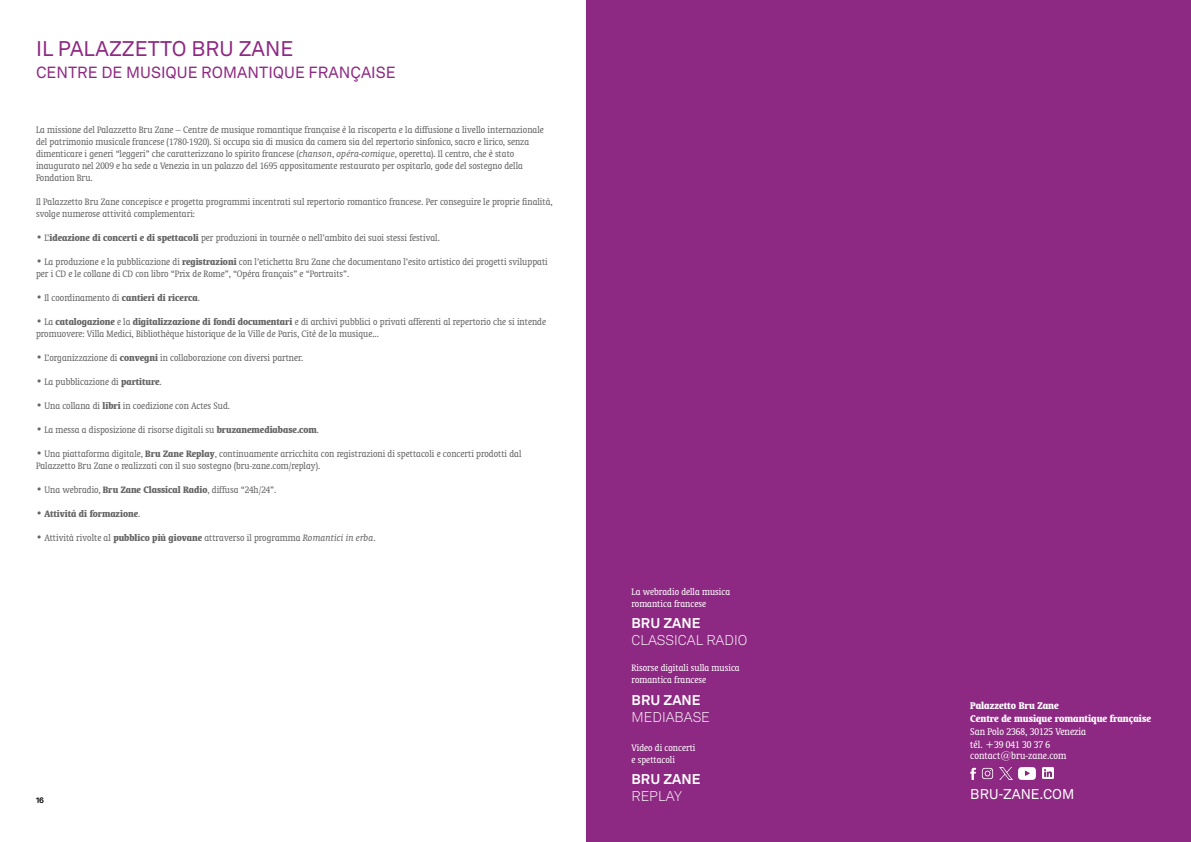
<style>
.page{position:relative;width:1191px;height:842px;background:#fff}
.page>*{position:absolute;margin:0;border:0;box-sizing:border-box;transform-origin:0 0}
.t1{font:21px "Akkurat LL";color:#8e2983}
.t2{font:16px "Akkurat LL";color:#8e2983}
.t3{font:300 14px "Akkurat LL";color:#fff}
.t4{font:700 14px "Akkurat LL";color:#fff}
.t5{font:14px "Akkurat LL";color:#fff}
.t6{font:condensed 11px/13.2px "Oranda BT";color:#fff}
.t7{font:700 condensed 11px/13.2px "Oranda BT";color:#fff}
.t8{font:condensed 10.5px/12px "Oranda BT";color:#656565}
.t9{font:condensed 10.5px/11.5px "Oranda BT";color:#fff}
.t10{font:700 condensed 10.5px "Oranda BT";color:#656565}
.t11{font:700 8px "Akkurat LL";color:#000}
.s1{font-style:italic;font-stretch:normal}
.s2{font-weight:700}
.s3{font-weight:400}
</style>
<div class="page">
<div style="left:587px;top:0;width:604px;height:842px;background:#8e2983"></div>
<svg style="left:970px;top:767px;width:23px;height:13px"></svg>
<svg style="left:1042px;top:767px;width:11px;height:11px"></svg>
<img style="left:1018px;top:767px;width:17px;height:12px">
<svg style="left:1000px;top:768px;width:12px;height:11px"></svg>
<h1 class="t1" style="left:36px;top:33px;width:259px">IL PALAZZETTO BRU ZANE</h1>
<h2 class="t2" style="left:36px;top:61px;width:361px">CENTRE DE MUSIQUE ROMANTIQUE FRANÇAISE</h2>
<p class="t8" style="left:36px;top:124px;width:509px">La missione del Palazzetto Bru Zane – Centre de musique romantique française è la riscoperta e la diffusione a livello internazionale del patrimonio musicale francese (1780-1920). Si occupa sia di musica da camera sia del repertorio sinfonico, sacro e lirico, senza dimenticare i generi “leggeri” che caratterizzano lo spirito francese (<span class="s1">chanson</span>, <span class="s1">opéra-comique</span>, operetta). Il centro, che è stato inaugurato nel 2009 e ha sede a Venezia in un palazzo del 1695 appositamente restaurato per ospitarlo, gode del sostegno della Fondation Bru.</p>
<p class="t8" style="left:36px;top:196px;width:518px">Il Palazzetto Bru Zane concepisce e progetta programmi incentrati sul repertorio romantico francese. Per conseguire le proprie finalità, svolge numerose attività complementari:</p>
<p class="t8" style="left:36px;top:232px;width:405px">• L’<span class="s2">ideazione di concerti e di spettacoli</span> per produzioni in tournée o nell’ambito dei suoi stessi festival.</p>
<p class="t8" style="left:36px;top:256px;width:513px">• La produzione e la pubblicazione di <span class="s2">registrazioni</span> con l’etichetta Bru Zane che documentano l’esito artistico dei progetti sviluppati per i CD e le collane di CD con libro “Prix de Rome”, “Opéra français” e “Portraits”.</p>
<p class="t8" style="left:36px;top:292px;width:165px">• Il coordinamento di <span class="s2">cantieri di ricerca</span>.</p>
<p class="t8" style="left:36px;top:316px;width:511px">• La <span class="s2">catalogazione</span> e la <span class="s2">digitalizzazione di fondi documentari</span> e di archivi pubblici o privati afferenti al repertorio che si intende promuovere: Villa Medici, Bibliothèque historique de la Ville de Paris, Cité de la musique...</p>
<p class="t8" style="left:36px;top:352px;width:269px">• L’organizzazione di <span class="s2">convegni</span> in collaborazione con diversi partner.</p>
<p class="t8" style="left:36px;top:376px;width:127px">• La pubblicazione di <span class="s2">partiture</span>.</p>
<p class="t8" style="left:36px;top:400px;width:195px">• Una collana di <span class="s2">libri</span> in coedizione con Actes Sud.</p>
<p class="t8" style="left:36px;top:424px;width:285px">• La messa a disposizione di risorse digitali su <span class="s2">bruzanemediabase.com</span>.</p>
<p class="t8" style="left:36px;top:448px;width:487px">• Una piattaforma digitale, <span class="s2">Bru Zane Replay</span>, continuamente arricchita con registrazioni di spettacoli e concerti prodotti dal<br>Palazzetto Bru Zane o realizzati con il suo sostegno (bru-zane.com/replay).</p>
<p class="t8" style="left:36px;top:484px;width:242px">• Una webradio, <span class="s2">Bru Zane Classical Radio</span>, diffusa “24h/24”.</p>
<p class="t10" style="left:36px;top:508px;width:106px"><span class="s3">•</span> Attività di formazione<span class="s3">.</span></p>
<p class="t8" style="left:36px;top:532px;width:341px">• Attività rivolte al <span class="s2">pubblico più giovane</span> attraverso il programma <span class="s1">Romantici in erba</span>.</p>
<p class="t11" style="left:36px;top:794px;width:10px">16</p>
<p class="t9" style="left:631px;top:586px;width:100px">La webradio della musica romantica francese</p>
<h3 class="t4" style="left:631px;top:612px;width:70px">BRU ZANE</h3>
<h3 class="t3" style="left:631px;top:630px;width:117px">CLASSICAL RADIO</h3>
<p class="t9" style="left:631px;top:662px;width:110px">Risorse digitali sulla musica romantica francese</p>
<h3 class="t4" style="left:631px;top:690px;width:70px">BRU ZANE</h3>
<h3 class="t3" style="left:631px;top:707px;width:80px">MEDIABASE</h3>
<p class="t9" style="left:631px;top:742px;width:65px">Video di concerti e spettacoli</p>
<h3 class="t4" style="left:631px;top:768px;width:70px">BRU ZANE</h3>
<h3 class="t3" style="left:631px;top:786px;width:52px">REPLAY</h3>
<p class="t7" style="left:970px;top:698px;width:182px">Palazzetto Bru Zane<br>Centre de musique romantique française</p>
<p class="t6" style="left:970px;top:725px;width:117px">San Polo 2368, 30125 Venezia tél. +39 041 30 37 6</p>
<p class="t6" style="left:970px;top:749px;width:98px">contact@bru-zane.com</p>
<h3 class="t5" style="left:970px;top:784px;width:106px">BRU-ZANE.COM</h3>
</div>
